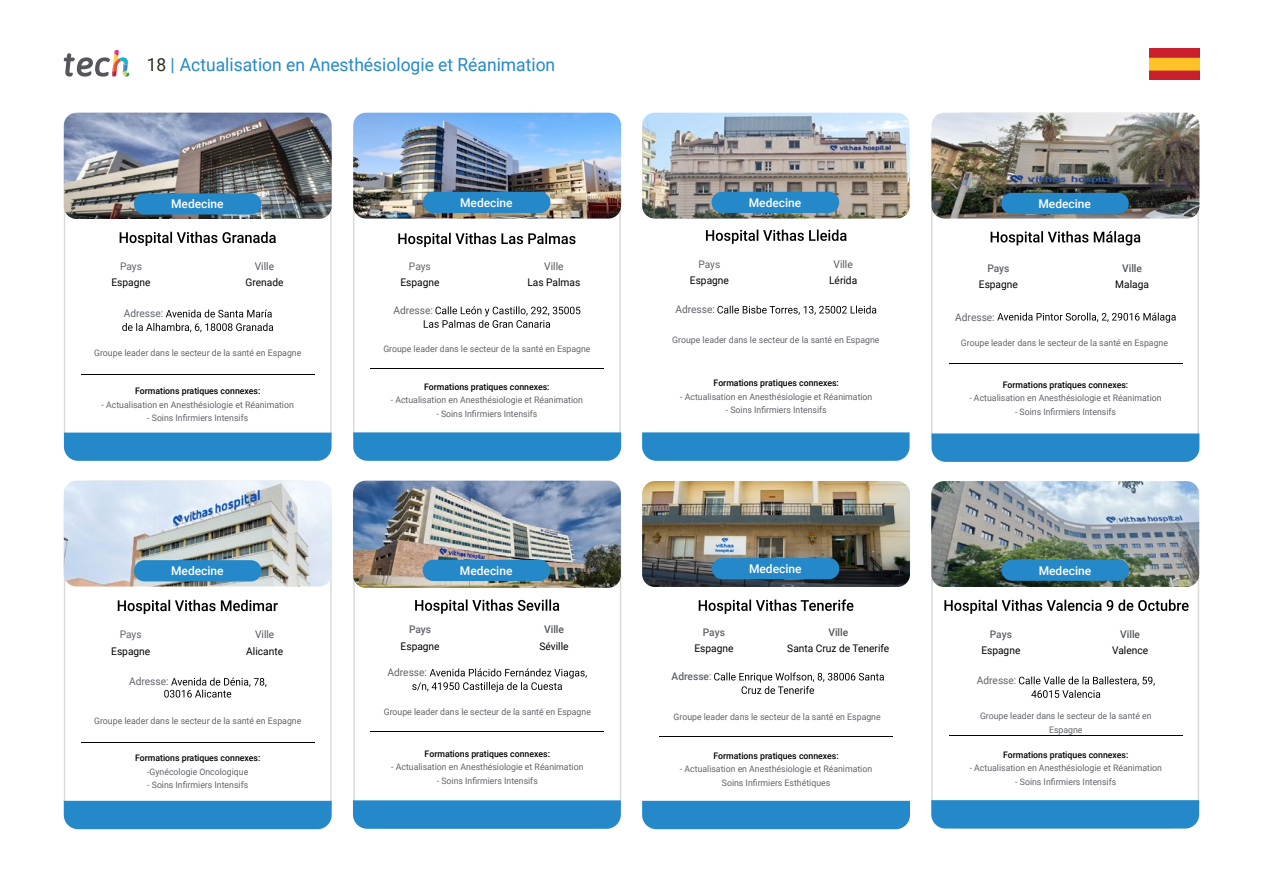
<style>
.page{position:relative;width:1263px;height:893px;background:#fff}
.page>*{position:absolute;margin:0;border:0;box-sizing:border-box;transform-origin:0 0}
.t1{font:18px "Roboto";color:#2488c9}
.t2{font:500 12px "Roboto";color:#fff}
.t3{font:10.5px "Roboto";color:#000}
.t4{font:10.5px "Roboto";color:#61646a}
.t5{font:500 10.5px "Roboto";letter-spacing:-.005em;color:#61646a}
.t6{font:10.5px "Roboto";color:#52555b}
.t7{font:500 10.5px "Roboto";color:#52555b}
.t8{font:9px/13.2px "Roboto";color:#61646a;text-align:center}
.t9{font:500 9px "Roboto";color:#000}
.s1{color:#312e20}
.s2{font-weight:400}
</style>
<div class="page">
<img style="left:1150px;top:49px;width:49px;height:30px">
<svg style="left:64px;top:50px;width:65px;height:27px"></svg>
<svg style="left:63px;top:112px;width:269px;height:336px"></svg>
<img style="left:64px;top:113px;width:268px;height:106px">
<div style="left:134px;top:193px;width:127px;height:22px;background:#2488c9;border-radius:11px"></div>
<div style="left:64px;top:433px;width:268px;height:28px;background:#2488c9"></div>
<hr style="left:81px;top:374px;width:234px;height:1px;background:#000">
<svg style="left:120px;top:232px;width:156px;height:14px"></svg>
<svg style="left:166px;top:309px;width:106px;height:8px"></svg>
<svg style="left:122px;top:323px;width:151px;height:9px"></svg>
<svg style="left:353px;top:124px;width:269px;height:324px"></svg>
<img style="left:353px;top:113px;width:268px;height:106px">
<div style="left:423px;top:192px;width:127px;height:21px;background:#2488c9;border-radius:11px"></div>
<svg style="left:353px;top:432px;width:268px;height:29px;background:#2b8bca"></svg>
<hr style="left:370px;top:368px;width:234px;height:1px;background:#000">
<svg style="left:398px;top:233px;width:177px;height:14px"></svg>
<svg style="left:424px;top:306px;width:156px;height:22px"></svg>
<img style="left:642px;top:113px;width:267px;height:106px">
<div style="left:712px;top:192px;width:127px;height:21px;background:#2488c9;border-radius:11px"></div>
<svg style="left:642px;top:432px;width:267px;height:29px;background:#2a8bca"></svg>
<svg style="left:706px;top:230px;width:141px;height:14px"></svg>
<svg style="left:717px;top:306px;width:159px;height:9px"></svg>
<svg style="left:931px;top:112px;width:269px;height:339px"></svg>
<img style="left:931px;top:113px;width:268px;height:106px">
<div style="left:1001px;top:193px;width:128px;height:21px;background:#2488c9;border-radius:11px"></div>
<svg style="left:931px;top:433px;width:268px;height:29px;background:#2b8bca"></svg>
<hr style="left:949px;top:363px;width:233px;height:1px;background:#000">
<svg style="left:990px;top:231px;width:150px;height:14px"></svg>
<svg style="left:997px;top:313px;width:179px;height:10px"></svg>
<svg style="left:63px;top:480px;width:269px;height:337px"></svg>
<img style="left:64px;top:481px;width:268px;height:105px">
<div style="left:134px;top:560px;width:127px;height:21px;background:#2488c9;border-radius:11px"></div>
<div style="left:64px;top:801px;width:268px;height:28px;background:#2488c9"></div>
<hr style="left:81px;top:742px;width:234px;height:1px;background:#000">
<svg style="left:118px;top:600px;width:160px;height:14px"></svg>
<svg style="left:164px;top:678px;width:102px;height:20px"></svg>
<svg style="left:353px;top:506px;width:269px;height:299px"></svg>
<img style="left:353px;top:481px;width:268px;height:107px">
<div style="left:423px;top:560px;width:127px;height:21px;background:#2488c9;border-radius:11px"></div>
<svg style="left:353px;top:800px;width:268px;height:29px;background:#2a8bca"></svg>
<hr style="left:370px;top:731px;width:234px;height:1px;background:#000">
<svg style="left:415px;top:599px;width:144px;height:15px"></svg>
<svg style="left:412px;top:668px;width:175px;height:24px"></svg>
<img style="left:642px;top:481px;width:268px;height:106px">
<div style="left:712px;top:558px;width:127px;height:21px;background:#2488c9;border-radius:11px"></div>
<div style="left:642px;top:801px;width:268px;height:28px;background:#2488c9"></div>
<hr style="left:659px;top:736px;width:234px;height:1px;background:#000">
<svg style="left:699px;top:599px;width:154px;height:15px"></svg>
<svg style="left:714px;top:672px;width:170px;height:22px"></svg>
<svg style="left:931px;top:493px;width:269px;height:323px"></svg>
<img style="left:931px;top:481px;width:268px;height:106px">
<div style="left:1001px;top:560px;width:128px;height:21px;background:#2488c9;border-radius:11px"></div>
<svg style="left:931px;top:800px;width:268px;height:29px;background:#2a8bca"></svg>
<hr style="left:949px;top:735px;width:234px;height:1px;background:#000">
<svg style="left:944px;top:599px;width:244px;height:15px"></svg>
<svg style="left:1019px;top:676px;width:136px;height:22px"></svg>
<h1 class="t1" style="left:147px;top:52px;width:410px"><span class="s1">18</span> | Actualisation en Anesthésiologie et Réanimation</h1>
<h2 class="t2" style="left:171px;top:196px;width:54px">Medecine</h2>
<h2 class="t2" style="left:460px;top:194px;width:54px">Medecine</h2>
<h2 class="t2" style="left:749px;top:194px;width:54px">Medecine</h2>
<h2 class="t2" style="left:1038px;top:195px;width:54px">Medecine</h2>
<p class="t4" style="left:120px;top:259px;width:23px">Pays</p>
<p class="t3" style="left:111px;top:275px;width:41px">Espagne</p>
<p class="t6" style="left:255px;top:259px;width:21px">Ville</p>
<p class="t3" style="left:245px;top:275px;width:39px">Grenade</p>
<p class="t4" style="left:409px;top:259px;width:23px">Pays</p>
<p class="t3" style="left:400px;top:275px;width:41px">Espagne</p>
<p class="t6" style="left:544px;top:259px;width:21px">Ville</p>
<p class="t3" style="left:527px;top:275px;width:54px">Las Palmas</p>
<p class="t4" style="left:698px;top:257px;width:23px">Pays</p>
<p class="t3" style="left:690px;top:273px;width:41px">Espagne</p>
<p class="t6" style="left:833px;top:257px;width:21px">Ville</p>
<p class="t3" style="left:829px;top:273px;width:30px">Lérida</p>
<p class="t5" style="left:987px;top:260px;width:24px">Pays</p>
<p class="t3" style="left:979px;top:277px;width:41px">Espagne</p>
<p class="t7" style="left:1122px;top:260px;width:21px">Ville</p>
<p class="t3" style="left:1115px;top:277px;width:35px">Malaga</p>
<p class="t4" style="left:124px;top:306px;width:41px">Adresse:</p>
<p class="t8" style="left:94px;top:346px;width:209px">Groupe leader dans le secteur de la santé en Espagne</p>
<p class="t9" style="left:135px;top:385px;width:127px">Formations pratiques connexes:</p>
<p class="t8" style="left:102px;top:397px;width:194px">- Actualisation en Anesthésiologie et Réanimation</p>
<p class="t8" style="left:147px;top:411px;width:102px">- Soins Infirmiers Intensifs</p>
<p class="t4" style="left:393px;top:303px;width:41px">Adresse:</p>
<p class="t8" style="left:383px;top:342px;width:209px">Groupe leader dans le secteur de la santé en Espagne</p>
<p class="t9" style="left:424px;top:381px;width:127px">Formations pratiques connexes:</p>
<p class="t8" style="left:391px;top:393px;width:194px">- Actualisation en Anesthésiologie et Réanimation</p>
<p class="t8" style="left:436px;top:406px;width:102px">- Soins Infirmiers Intensifs</p>
<p class="t4" style="left:675px;top:302px;width:41px">Adresse:</p>
<p class="t8" style="left:672px;top:333px;width:209px">Groupe leader dans le secteur de la santé en Espagne</p>
<p class="t9" style="left:714px;top:377px;width:127px">Formations pratiques connexes:</p>
<p class="t8" style="left:680px;top:389px;width:194px">- Actualisation en Anesthésiologie et Réanimation</p>
<p class="t8" style="left:726px;top:403px;width:102px">- Soins Infirmiers Intensifs</p>
<p class="t4" style="left:955px;top:309px;width:41px">Adresse:</p>
<p class="t8" style="left:961px;top:336px;width:209px">Groupe leader dans le secteur de la santé en Espagne</p>
<p class="t9" style="left:1003px;top:379px;width:127px">Formations pratiques connexes:</p>
<p class="t8" style="left:969px;top:391px;width:194px">- Actualisation en Anesthésiologie et Réanimation</p>
<p class="t8" style="left:1015px;top:404px;width:102px">- Soins Infirmiers Intensifs</p>
<h2 class="t2" style="left:171px;top:563px;width:54px">Medecine</h2>
<h2 class="t2" style="left:460px;top:562px;width:54px">Medecine</h2>
<h2 class="t2" style="left:749px;top:560px;width:54px">Medecine</h2>
<h2 class="t2" style="left:1039px;top:562px;width:54px">Medecine</h2>
<p class="t4" style="left:120px;top:627px;width:23px">Pays</p>
<p class="t3" style="left:111px;top:643px;width:41px">Espagne</p>
<p class="t6" style="left:255px;top:627px;width:21px">Ville</p>
<p class="t3" style="left:246px;top:643px;width:38px">Alicante</p>
<p class="t5" style="left:409px;top:622px;width:24px">Pays</p>
<p class="t3" style="left:401px;top:639px;width:41px">Espagne</p>
<p class="t7" style="left:544px;top:622px;width:21px">Ville</p>
<p class="t3" style="left:539px;top:639px;width:31px">Séville</p>
<p class="t5" style="left:703px;top:625px;width:24px">Pays</p>
<p class="t3" style="left:694px;top:641px;width:41px">Espagne</p>
<p class="t7" style="left:828px;top:625px;width:21px">Ville</p>
<p class="t3" style="left:787px;top:641px;width:104px">Santa Cruz de Tenerife</p>
<p class="t5" style="left:990px;top:627px;width:24px">Pays</p>
<p class="t3" style="left:981px;top:643px;width:41px">Espagne</p>
<p class="t7" style="left:1120px;top:627px;width:21px">Ville</p>
<p class="t3" style="left:1112px;top:643px;width:38px">Valence</p>
<p class="t4" style="left:129px;top:674px;width:41px">Adresse:</p>
<p class="t8" style="left:94px;top:714px;width:209px">Groupe leader dans le secteur de la santé en Espagne</p>
<p class="t9" style="left:135px;top:752px;width:127px">Formations pratiques connexes:</p>
<p class="t8" style="left:147px;top:764px;width:103px">-Gynécologie Oncologique</p>
<p class="t8" style="left:147px;top:778px;width:102px">- Soins Infirmiers Intensifs</p>
<p class="t4" style="left:387px;top:665px;width:41px">Adresse:</p>
<p class="t8" style="left:384px;top:705px;width:209px">Groupe leader dans le secteur de la santé en Espagne</p>
<p class="t9" style="left:425px;top:747px;width:127px">Formations pratiques connexes:</p>
<p class="t8" style="left:391px;top:760px;width:194px">- Actualisation en Anesthésiologie et Réanimation</p>
<p class="t8" style="left:437px;top:773px;width:102px">- Soins Infirmiers Intensifs</p>
<p class="t5" style="left:672px;top:669px;width:41px">Adresse<span class="s2">:</span></p>
<p class="t8" style="left:673px;top:710px;width:209px">Groupe leader dans le secteur de la santé en Espagne</p>
<p class="t9" style="left:713px;top:750px;width:127px">Formations pratiques connexes:</p>
<p class="t8" style="left:680px;top:762px;width:194px">- Actualisation en Anesthésiologie et Réanimation<br>Soins Infirmiers Esthétiques</p>
<p class="t4" style="left:977px;top:673px;width:41px">Adresse:</p>
<p class="t8" style="left:980px;top:709px;width:173px">Groupe leader dans le secteur de la santé en<br>Espagne</p>
<p class="t9" style="left:1003px;top:749px;width:127px">Formations pratiques connexes:</p>
<p class="t8" style="left:970px;top:761px;width:194px">- Actualisation en Anesthésiologie et Réanimation</p>
<p class="t8" style="left:1015px;top:774px;width:102px">- Soins Infirmiers Intensifs</p>
</div>
